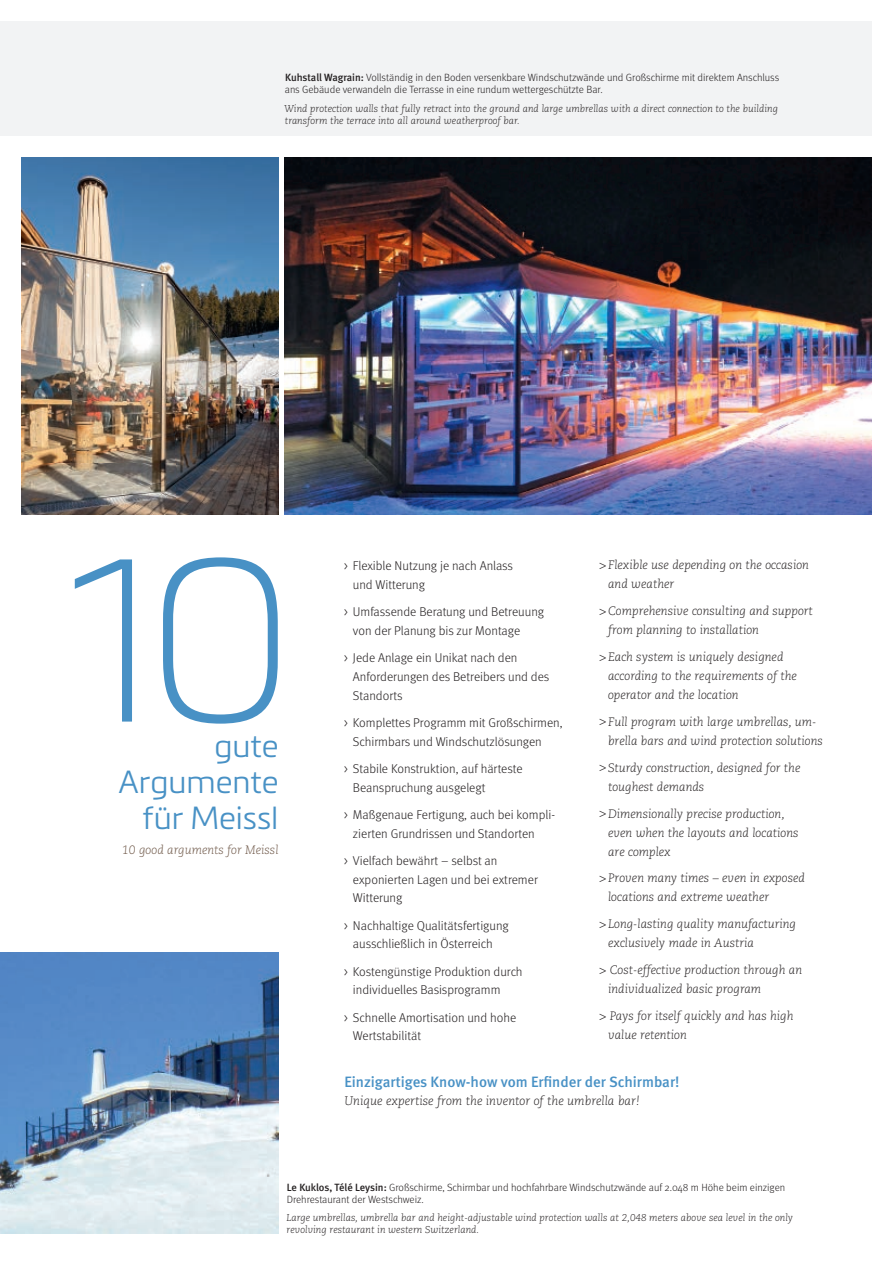
<style>
.page{position:relative;width:893px;height:1263px;background:#fff}
.page>*{position:absolute;margin:0;border:0;box-sizing:border-box;transform-origin:0 0}
.t1{font:228px "Metronic Pro Air";color:#4891c5}
.t2{font:300 31.5px/36px "Metronic Pro";color:#4891c5;text-align:right}
.t3{font:500 15px "Meta";color:#4891c5}
.t4{font:300 12.75px/18.8px "Meta";color:#231f20}
.t5{font:italic 300 12.3px "Caecilia LT Std";color:#231f20}
.t6{font:italic 300 12.15px/18.8px "Caecilia LT Std";color:#231f20}
.t7{font:italic 300 12.15px "Caecilia LT Std";color:#6b5444}
.t8{font:300 10.5px/12px "Meta";color:#231f20}
.t9{font:italic 300 9.9px/12px "Caecilia LT Std";color:#231f20}
.s1{font-weight:500}
</style>
<div class="page">
<div style="left:0;top:21px;width:872px;height:115px;background:#f2f3f4"></div>
<img style="left:0;top:952px;width:279px;height:281px">
<img style="left:285px;top:157px;width:587px;height:358px">
<img style="left:21px;top:157px;width:258px;height:358px">
<p class="t8" style="left:285px;top:72px;width:496px"><span class="s1">Kuhstall Wagrain:</span> Vollständig in den Boden versenkbare Windschutzwände und Großschirme mit direktem Anschluss ans Gebäude verwandeln die Terrasse in eine rundum wettergeschützte Bar.</p>
<p class="t9" style="left:284px;top:103px;width:495px">Wind protection walls that fully retract into the ground and large umbrellas with a direct connection to the building transform the terrace into all around weatherproof bar.</p>
<h1 class="t1" style="left:67px;top:485px;width:230px">10</h1>
<h2 class="t2" style="left:119px;top:726px;width:161px">gute<br>Argumente für Meissl</h2>
<p class="t7" style="left:122px;top:843px;width:158px">10 good arguments for Meissl</p>
<p class="t4" style="left:353px;top:556px;width:162px;text-indent:-9px">&gt; Flexible Nutzung je nach Anlass und Witterung</p>
<p class="t4" style="left:353px;top:602px;width:193px;text-indent:-9px">&gt; Umfassende Beratung und Betreuung von der Planung bis zur Montage</p>
<p class="t4" style="left:353px;top:648px;width:198px;text-indent:-9px">&gt; Jede Anlage ein Unikat nach den<br>Anforderungen des Betreibers und des<br>Standorts</p>
<p class="t4" style="left:353px;top:713px;width:211px;text-indent:-9px">&gt; Komplettes Programm mit Großschirmen,<br>Schirmbars und Windschutzlösungen</p>
<p class="t4" style="left:353px;top:759px;width:171px;text-indent:-9px">&gt; Stabile Konstruktion, auf härteste<br>Beanspruchung ausgelegt</p>
<p class="t4" style="left:353px;top:805px;width:204px;text-indent:-9px">&gt; Maßgenaue Fertigung, auch bei kompli&shy;zierten Grundrissen und Standorten</p>
<p class="t4" style="left:353px;top:851px;width:186px;text-indent:-9px">&gt; Vielfach bewährt – selbst an exponierten Lagen und bei extremer<br>Witterung</p>
<p class="t4" style="left:344px;top:916px;width:166px;text-align:center">&gt; Nachhaltige Qualitätsfertigung ausschließlich in Österreich</p>
<p class="t4" style="left:353px;top:962px;width:171px;text-indent:-9px">&gt; Kostengünstige Produktion durch individuelles Basisprogramm</p>
<p class="t4" style="left:353px;top:1008px;width:165px;text-indent:-9px">&gt; Schnelle Amortisation und hohe<br>Wertstabilität</p>
<p class="t6" style="left:608px;top:556px;width:202px;text-indent:-9px">&gt; Flexible use depending on the occasion and weather</p>
<p class="t6" style="left:608px;top:602px;width:206px;text-indent:-9px">&gt; Comprehensive consulting and support from planning to installation</p>
<p class="t6" style="left:608px;top:648px;width:190px;text-indent:-9px">&gt; Each system is uniquely designed according to the requirements of the operator and the location</p>
<p class="t6" style="left:608px;top:713px;width:216px;text-indent:-9px">&gt; Full program with large umbrellas, um&shy;brella bars and wind protection solutions</p>
<p class="t6" style="left:608px;top:759px;width:194px;text-indent:-9px">&gt; Sturdy construction, designed for the toughest demands</p>
<p class="t6" style="left:608px;top:805px;width:192px;text-indent:-9px">&gt; Dimensionally precise production, even when the layouts and locations are complex</p>
<p class="t6" style="left:608px;top:869px;width:198px;text-indent:-9px">&gt; Proven many times – even in exposed locations and extreme weather</p>
<p class="t6" style="left:608px;top:915px;width:189px;text-indent:-9px">&gt; Long-lasting quality manufacturing exclusively made in Austria</p>
<p class="t6" style="left:608px;top:961px;width:196px;text-indent:-9px">&gt; Cost-effective production through an individualized basic program</p>
<p class="t6" style="left:608px;top:1007px;width:187px;text-indent:-9px">&gt; Pays for itself quickly and has high value retention</p>
<p class="t3" style="left:344px;top:1073px;width:336px">Einzigartiges Know-how vom Erfinder der Schirmbar!</p>
<p class="t5" style="left:344px;top:1094px;width:297px">Unique expertise from the inventor of the umbrella bar!</p>
<p class="t8" style="left:287px;top:1181px;width:500px"><span class="s1">Le Kuklos, Télé Leysin:</span> Großschirme, Schirmbar und hochfahrbare Windschutzwände auf 2.048 m Höhe beim einzigen<br>Drehrestaurant der Westschweiz.</p>
<p class="t9" style="left:287px;top:1212px;width:508px">Large umbrellas, umbrella bar and height-adjustable wind protection walls at 2,048 meters above sea level in the only revolving restaurant in western Switzerland.</p>
</div>
